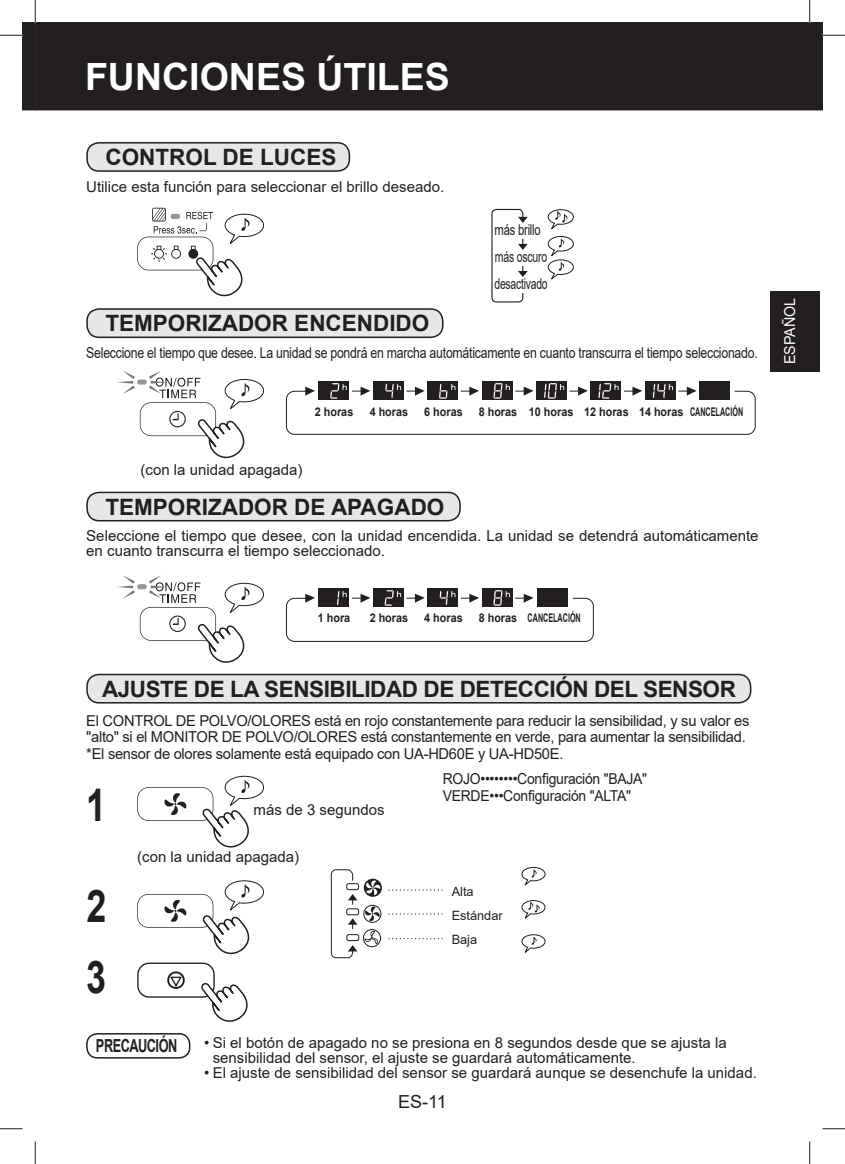
<style>
.page{position:relative;width:845px;height:1164px;background:#fff}
.page>*{position:absolute;margin:0;border:0;box-sizing:border-box;transform-origin:0 0}
.t1{font:700 45px/70.8px "Arial";color:#231f20;scale:.8 1}
.t2{font:700 37.5px "Arial";color:#fff}
.t3{font:700 22.5px "Arial";color:#231f20}
.t4{font:700 22.5px "Arial";letter-spacing:-.02em;color:#231f20}
.t5{font:700 18px "Arial";letter-spacing:-.04em;color:#231f20;scale:.71 1}
.t6{font:18px "Arial";color:#231f20}
.t7{font:15px/15px "Arial";color:#231f20}
.t8{font:15px/16.5px "Arial";letter-spacing:-.02em;color:#231f20}
.t9{font:15px "Arial";letter-spacing:-.02em;color:#231f20;scale:.82 1}
.t10{font:15px/16.5px "Arial";letter-spacing:-.02em;color:#231f20;scale:.93 1}
.t11{font:15px/27.2px "Arial";letter-spacing:-.02em;color:#231f20;scale:.75 1}
.t12{font:15px "Arial";letter-spacing:.005em;color:#fff;scale:.95 1}
.t13{font:12.75px/24px "Arial";color:#231f20}
.t14{font:700 12px "Arial";color:#231f20;scale:.9 1}
.t15{font:700 12px "Arial";color:#231f20;scale:.6 1}
</style>
<div class="page">
<svg style="left:331px;top:869px;width:111px;height:89px"></svg>
<div style="left:286px;top:391px;width:469px;height:44px;border:1px solid #231f20;border-radius:8px"></div>
<svg style="left:305px;top:386px;width:10px;height:9px"></svg>
<svg style="left:352px;top:386px;width:18px;height:9px"></svg>
<svg style="left:461px;top:386px;width:18px;height:9px"></svg>
<svg style="left:515px;top:386px;width:18px;height:9px"></svg>
<svg style="left:624px;top:386px;width:18px;height:9px"></svg>
<div style="left:318px;top:382px;width:31px;height:18px;background:#231f20"></div>
<svg style="left:330px;top:383px;width:16px;height:15px"></svg>
<div style="left:373px;top:382px;width:30px;height:18px;background:#231f20"></div>
<svg style="left:385px;top:383px;width:39px;height:15px"></svg>
<div style="left:427px;top:382px;width:31px;height:18px;background:#231f20"></div>
<svg style="left:439px;top:383px;width:16px;height:15px"></svg>
<div style="left:481px;top:382px;width:31px;height:18px;background:#231f20"></div>
<svg style="left:493px;top:383px;width:16px;height:15px"></svg>
<div style="left:536px;top:382px;width:30px;height:18px;background:#231f20"></div>
<svg style="left:544px;top:383px;width:43px;height:15px"></svg>
<div style="left:590px;top:382px;width:31px;height:18px;background:#231f20"></div>
<svg style="left:598px;top:383px;width:20px;height:15px"></svg>
<div style="left:644px;top:382px;width:31px;height:18px;background:#231f20"></div>
<svg style="left:652px;top:383px;width:44px;height:15px"></svg>
<div style="left:699px;top:382px;width:30px;height:18px;background:#231f20"></div>
<div style="left:286px;top:597px;width:307px;height:44px;border:1px solid #231f20;border-radius:8px"></div>
<svg style="left:305px;top:593px;width:10px;height:9px"></svg>
<svg style="left:352px;top:593px;width:18px;height:9px"></svg>
<svg style="left:461px;top:593px;width:18px;height:9px"></svg>
<svg style="left:515px;top:593px;width:18px;height:9px"></svg>
<div style="left:318px;top:588px;width:31px;height:19px;background:#231f20"></div>
<svg style="left:337px;top:590px;width:9px;height:15px"></svg>
<div style="left:373px;top:588px;width:30px;height:19px;background:#231f20"></div>
<svg style="left:384px;top:590px;width:40px;height:15px"></svg>
<div style="left:427px;top:588px;width:31px;height:19px;background:#231f20"></div>
<svg style="left:439px;top:590px;width:16px;height:15px"></svg>
<div style="left:481px;top:588px;width:31px;height:19px;background:#231f20"></div>
<svg style="left:493px;top:590px;width:16px;height:15px"></svg>
<div style="left:537px;top:588px;width:31px;height:19px;background:#231f20"></div>
<svg style="left:137px;top:962px;width:111px;height:60px"></svg>
<svg style="left:137px;top:208px;width:127px;height:89px"></svg>
<svg style="left:117px;top:371px;width:147px;height:88px"></svg>
<svg style="left:117px;top:575px;width:147px;height:88px"></svg>
<svg style="left:137px;top:775px;width:127px;height:72px"></svg>
<svg style="left:137px;top:880px;width:127px;height:75px"></svg>
<svg style="left:521px;top:900px;width:24px;height:19px"></svg>
<svg style="left:521px;top:866px;width:24px;height:20px"></svg>
<svg style="left:521px;top:934px;width:24px;height:19px"></svg>
<div style="left:491px;top:209px;width:32px;height:93px;border:1px solid #231f20;border-radius:4px"></div>
<div style="left:517px;top:217px;width:11px;height:22px;background:#fff"></div>
<div style="left:517px;top:244px;width:11px;height:22px;background:#fff"></div>
<div style="left:517px;top:272px;width:11px;height:21px;background:#fff"></div>
<svg style="left:518px;top:217px;width:9px;height:6px"></svg>
<svg style="left:518px;top:244px;width:9px;height:6px"></svg>
<svg style="left:518px;top:271px;width:9px;height:6px"></svg>
<svg style="left:547px;top:209px;width:26px;height:21px"></svg>
<svg style="left:547px;top:236px;width:26px;height:44px"></svg>
<div style="left:769px;top:291px;width:50px;height:80px;background:#231f20"></div>
<div style="left:36px;top:22px;width:786px;height:88px;background:#231f20"></div>
<div style="left:87px;top:143px;width:262px;height:28px;background:#e6e7e9;border-radius:12px"></div>
<div style="left:86px;top:142px;width:264px;height:30px;border:2px solid #231f20;border-radius:12px"></div>
<div style="left:87px;top:309px;width:355px;height:28px;background:#e6e7e9;border-radius:12px"></div>
<div style="left:86px;top:308px;width:357px;height:30px;border:2px solid #231f20;border-radius:12px"></div>
<div style="left:87px;top:492px;width:373px;height:28px;background:#e6e7e9;border-radius:12px"></div>
<div style="left:86px;top:491px;width:374px;height:30px;border:2px solid #231f20;border-radius:12px"></div>
<div style="left:87px;top:674px;width:663px;height:28px;background:#e6e7e9;border-radius:12px"></div>
<div style="left:86px;top:673px;width:665px;height:30px;border:2px solid #231f20;border-radius:12px"></div>
<div style="left:86px;top:1032px;width:104px;height:26px;border:2px solid #231f20;border-radius:10px"></div>
<hr style="left:808px;top:0;width:2px;height:23px;background:#fff">
<svg style="left:822px;top:35px;width:22px;height:1px"></svg>
<svg style="left:0;top:1128px;width:22px;height:1px"></svg>
<svg style="left:822px;top:1128px;width:22px;height:1px"></svg>
<svg style="left:0;top:0;width:36px;height:110px"></svg>
<svg style="left:35px;top:1141px;width:1px;height:22px"></svg>
<svg style="left:809px;top:0;width:1px;height:23px"></svg>
<svg style="left:809px;top:1141px;width:1px;height:22px"></svg>
<h2 class="t2" style="left:85px;top:56px;width:366px">FUNCIONES ÚTILES</h2>
<h3 class="t3" style="left:105px;top:145px;width:232px">CONTROL DE LUCES</h3>
<p class="t7" style="left:86px;top:179px;width:359px">Utilice esta función para seleccionar el brillo deseado.</p>
<h3 class="t3" style="left:105px;top:311px;width:325px">TEMPORIZADOR ENCENDIDO</h3>
<p class="t11" style="left:494px;top:216px;width:72px">más brillo más oscuro desactivado</p>
<p class="t9" style="left:86px;top:344px;width:820px">Seleccione el tiempo que desee. La unidad se pondrá en marcha automáticamente en cuanto transcurra el tiempo seleccionado.</p>
<p class="t14" style="left:315px;top:405px;width:44px">2 horas</p>
<p class="t15" style="left:690px;top:405px;width:90px">CANCELACIÓN</p>
<p class="t14" style="left:369px;top:405px;width:44px">4 horas</p>
<p class="t14" style="left:639px;top:405px;width:51px">14 horas</p>
<p class="t14" style="left:424px;top:405px;width:44px">6 horas</p>
<p class="t14" style="left:529px;top:405px;width:51px">10 horas</p>
<p class="t14" style="left:478px;top:405px;width:44px">8 horas</p>
<p class="t14" style="left:584px;top:405px;width:51px">12 horas</p>
<p class="t7" style="left:140px;top:462px;width:163px">(con la unidad apagada)</p>
<h3 class="t3" style="left:105px;top:494px;width:340px">TEMPORIZADOR DE APAGADO</h3>
<p class="t7" style="left:86px;top:528px;width:673px">Seleccione el tiempo que desee, con la unidad encendida. La unidad se detendrá automáticamente en cuanto transcurra el tiempo seleccionado.</p>
<p class="t14" style="left:318px;top:611px;width:38px">1 hora</p>
<p class="t14" style="left:369px;top:611px;width:44px">2 horas</p>
<p class="t14" style="left:424px;top:611px;width:44px">4 horas</p>
<p class="t14" style="left:478px;top:611px;width:44px">8 horas</p>
<p class="t15" style="left:527px;top:611px;width:90px">CANCELACIÓN</p>
<h3 class="t4" style="left:102px;top:676px;width:635px">AJUSTE DE LA SENSIBILIDAD DE DETECCIÓN DEL SENSOR</h3>
<p class="t8" style="left:86px;top:712px;width:664px">El CONTROL DE POLVO/OLORES está en rojo constantemente para reducir la sensibilidad, y su valor es "alto" si el MONITOR DE POLVO/OLORES está constantemente en verde, para aumentar la sensibilidad. *El sensor de olores solamente está equipado con UA-HD60E y UA-HD50E.</p>
<p class="t10" style="left:442px;top:770px;width:221px">ROJO••••••••Configuración "BAJA"<br>VERDE•••Configuración "ALTA"</p>
<h1 class="t1" style="left:86px;top:769px;width:27px">1</h1>
<p class="t7" style="left:253px;top:802px;width:132px">más de 3 segundos</p>
<p class="t7" style="left:137px;top:849px;width:163px">(con la unidad apagada)</p>
<h1 class="t1" style="left:86px;top:871px;width:27px">2<br>3</h1>
<p class="t13" style="left:451px;top:879px;width:53px">Alta<br>Estándar<br>Baja</p>
<p class="t5" style="left:96px;top:1035px;width:116px">PRECAUCIÓN</p>
<p class="t7" style="left:213px;top:1034px;width:515px;text-indent:-9px">• Si el botón de apagado no se presiona en 8 segundos desde que se ajusta la sensibilidad del sensor, el ajuste se guardará automáticamente.</p>
<p class="t7" style="left:204px;top:1064px;width:554px">• El ajuste de sensibilidad del sensor se guardará aunque se desenchufe la unidad.</p>
<p class="t6" style="left:398px;top:1091px;width:50px">ES-11</p>
<p class="t12" style="left:781px;top:364px;width:72px;rotate:-90deg">ESPAÑOL</p>
</div>
